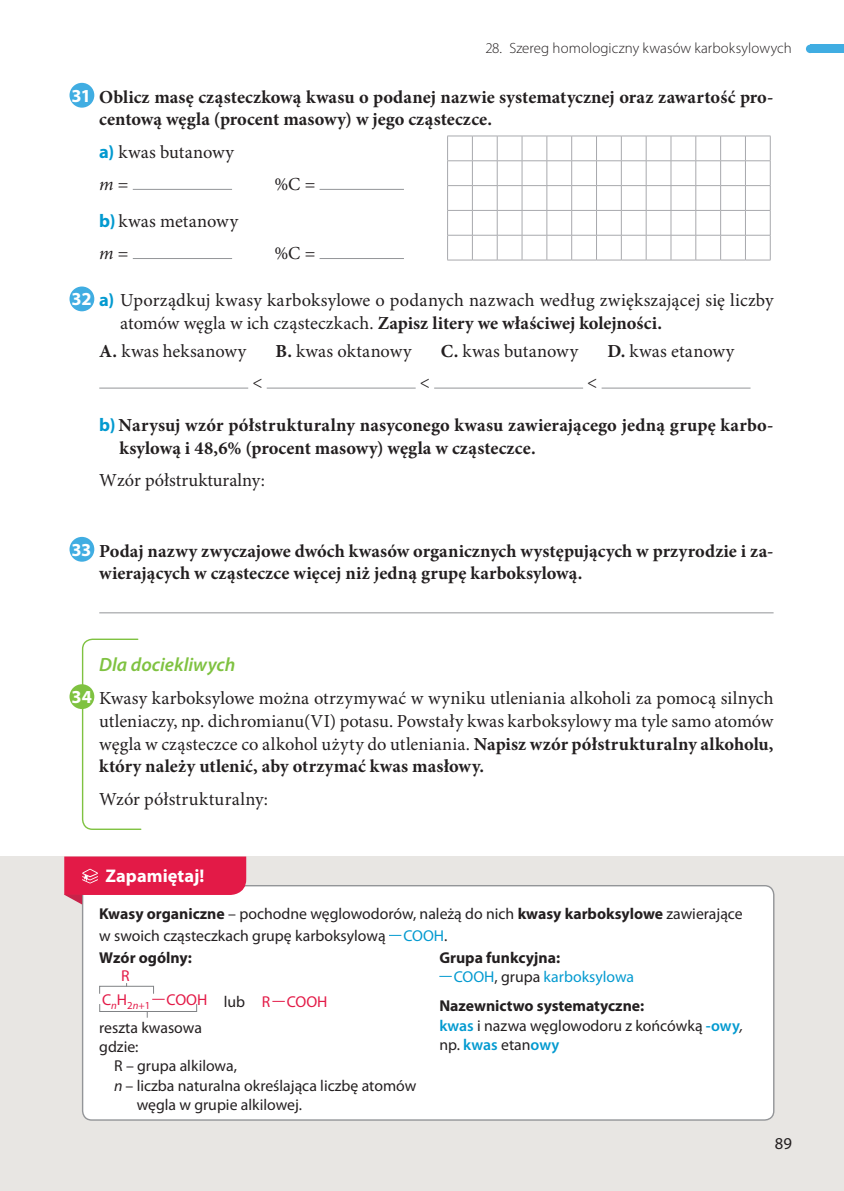
<style>
.page{position:relative;width:844px;height:1191px;background:#fff}
.page>*{position:absolute;margin:0;border:0;box-sizing:border-box;transform-origin:0 0}
.t1{font:italic 600 19.25px "Myriad Pro";color:#7fc241}
.t2{font:18.38px/22.8px "Minion Pro";letter-spacing:.01em;color:#231f20}
.t3{font:700 18.38px/22.8px "Minion Pro";letter-spacing:.005em;color:#231f20}
.t4{font:700 18.38px "Myriad Pro";letter-spacing:.005em;color:#fff}
.t5{font:16.62px "Myriad Pro";color:#231f20}
.t6{font:15.75px/19.2px "Myriad Pro";color:#231f20}
.t7{font:15.75px/19.2px "Myriad Pro";color:#039ad0}
.t8{font:15.75px "Myriad Pro";color:#e31a47}
.t9{font:300 14.88px "Myriad Pro";letter-spacing:.005em;color:#231f20}
.s1{font-family:"Myriad Pro";color:#fff}
.s2{font-family:"Myriad Pro";font-weight:700;color:#039ad0}
.s3{font-style:italic}
.s4{font-family:"Myriad Pro";font-weight:700;color:#fff}
.s5{font-weight:700}
.s6{font-family:"Myriad Pro";color:#039ad0}
.s7{color:#039ad0}
.s8{font-weight:700;color:#231f20}
.s9{color:#231f20}
.s10{font-weight:600;color:#039ad0}
</style>
<div class="page">
<div style="left:0;top:856px;width:843px;height:335px;background:#e8e6e3"></div>
<div style="left:810px;top:45px;width:33px;height:8px;background:#40ade2"></div>
<div style="left:805px;top:45px;width:9px;height:8px;background:#40ade2;border-radius:50%"></div>
<hr style="left:99px;top:612px;width:674px;height:1px;background:#939598">
<hr style="left:133px;top:189px;width:99px;height:1px;background:#939598">
<hr style="left:319px;top:189px;width:85px;height:1px;background:#939598">
<hr style="left:133px;top:258px;width:99px;height:1px;background:#939598">
<hr style="left:319px;top:258px;width:85px;height:1px;background:#939598">
<hr style="left:99px;top:388px;width:149px;height:1px;background:#939598">
<hr style="left:267px;top:388px;width:148px;height:1px;background:#939598">
<hr style="left:434px;top:388px;width:149px;height:1px;background:#939598">
<hr style="left:601px;top:388px;width:149px;height:1px;background:#939598">
<div style="left:69px;top:83px;width:25px;height:25px;background:#40ade2;border-radius:50%"></div>
<div style="left:69px;top:286px;width:25px;height:25px;background:#40ade2;border-radius:50%"></div>
<div style="left:69px;top:537px;width:25px;height:24px;background:#40ade2;border-radius:50%"></div>
<svg style="left:81px;top:638px;width:61px;height:192px"></svg>
<div style="left:69px;top:684px;width:25px;height:25px;background:#7fc241;border-radius:50%"></div>
<div style="left:83px;top:885px;width:690px;height:235px;background:#fff;border-radius:9px"></div>
<div style="left:82px;top:885px;width:692px;height:235px;border:1px solid #939598;border-radius:9px"></div>
<svg style="left:64px;top:856px;width:182px;height:48px"></svg>
<svg style="left:389px;top:935px;width:12px;height:1px"></svg>
<svg style="left:152px;top:998px;width:13px;height:1px"></svg>
<div style="left:99px;top:1003px;width:98px;height:9px;border:1px solid #808285"></div>
<div style="left:99px;top:986px;width:55px;height:8px;border:1px solid #808285"></div>
<svg style="left:272px;top:1001px;width:13px;height:1px"></svg>
<svg style="left:439px;top:976px;width:12px;height:1px"></svg>
<svg style="left:447px;top:136px;width:323px;height:125px"></svg>
<p class="t9" style="left:486px;top:40px;width:307px">28. Szereg homologiczny kwasów karboksylowych</p>
<p class="t3" style="left:99px;top:85px;width:675px;text-indent:-28px"><span class="s1">31</span> Oblicz masę cząsteczkową kwasu o podanej nazwie systematycznej oraz zawartość pro&shy;centową węgla (procent masowy) w jego cząsteczce.</p>
<p class="t2" style="left:99px;top:137px;width:136px;line-height:31.5px"><span class="s2">a)</span> kwas butanowy <span class="s3">m</span> =</p>
<p class="t2" style="left:274px;top:173px;width:42px">%C =</p>
<p class="t2" style="left:99px;top:206px;width:140px;line-height:31.5px"><span class="s2">b)</span> kwas metanowy <span class="s3">m</span> =</p>
<p class="t2" style="left:274px;top:242px;width:42px">%C =</p>
<p class="t2" style="left:120px;top:290px;width:654px;text-indent:-49px"><span class="s4">32</span> <span class="s2">a)</span> Uporządkuj kwasy karboksylowe o podanych nazwach według zwiększającej się liczby atomów węgla w ich cząsteczkach. <span class="s5">Zapisz litery we właściwej kolejności.</span></p>
<p class="t2" style="left:99px;top:340px;width:148px"><span class="s5">A.</span> kwas heksanowy</p>
<p class="t2" style="left:275px;top:340px;width:137px"><span class="s5">B.</span> kwas oktanowy</p>
<p class="t2" style="left:440px;top:340px;width:139px"><span class="s5">C.</span> kwas butanowy</p>
<p class="t2" style="left:607px;top:340px;width:128px"><span class="s5">D.</span> kwas etanowy</p>
<p class="t2" style="left:252px;top:372px;width:12px">&lt;</p>
<p class="t2" style="left:420px;top:372px;width:12px">&lt;</p>
<p class="t2" style="left:587px;top:372px;width:12px">&lt;</p>
<p class="t3" style="left:120px;top:413px;width:655px;text-indent:-20px"><span class="s6">b)</span> Narysuj wzór półstrukturalny nasyconego kwasu zawierającego jedną grupę karbo&shy;ksylową i 48,6% (procent masowy) węgla w cząsteczce.</p>
<p class="t2" style="left:99px;top:470px;width:167px">Wzór półstrukturalny:</p>
<p class="t3" style="left:99px;top:539px;width:675px;text-indent:-28px"><span class="s1">33</span> Podaj nazwy zwyczajowe dwóch kwasów organicznych występujących w przyrodzie i za&shy;wierających w cząsteczce więcej niż jedną grupę karboksylową.</p>
<p class="t1" style="left:99px;top:652px;width:138px">Dla dociekliwych</p>
<p class="t2" style="left:99px;top:687px;width:675px;text-align:justify;text-indent:-28px"><span class="s4">34</span> Kwasy karboksylowe można otrzymywać w wyniku utleniania alkoholi za pomocą silnych utleniaczy, np. dichromianu(VI) potasu. Powstały kwas karboksylowy ma tyle samo atomów węgla w cząsteczce co alkohol użyty do utleniania. <span class="s5">Napisz wzór półstrukturalny alkoholu, który należy utlenić, aby otrzymać kwas masłowy.</span></p>
<p class="t2" style="left:99px;top:788px;width:170px">Wzór półstrukturalny:</p>
<p class="t4" style="left:105px;top:866px;width:100px">Zapamiętaj!</p>
<p class="t6" style="left:99px;top:903px;width:645px;line-height:21.9px"><span class="s5">Kwasy organiczne</span> – pochodne węglowodorów, należą do nich <span class="s5">kwasy karboksylowe</span> zawierające w swoich cząsteczkach grupę karboksylową <span class="s7">COOH</span>.<br><span class="s5">Wzór ogólny:</span></p>
<p class="t8" style="left:102px;top:990px;width:107px">C<sub>n</sub>H<sub>2</sub><sub>n</sub><sub>+1</sub> COOH</p>
<p class="t7" style="left:453px;top:948px;width:182px;text-indent:-14px"><span class="s8">Grupa funkcyjna:<br></span>COOH<span class="s9">, grupa</span> karboksylowa</p>
<p class="t6" style="left:439px;top:996px;width:305px"><span class="s5">Nazewnictwo systematyczne:<br></span><span class="s10">kwas</span> i nazwa węglowodoru z końcówką <span class="s10">-owy</span><span class="s3">, </span>np. <span class="s10">kwas</span> etan<span class="s10">owy</span></p>
<p class="t8" style="left:121px;top:966px;width:10px">R</p>
<p class="t8" style="left:224px;top:992px;width:105px"><span class="s9">lub</span> R COOH</p>
<p class="t6" style="left:99px;top:1017px;width:104px">reszta kwasowa gdzie:</p>
<p class="t6" style="left:114px;top:1056px;width:124px">R – grupa alkilowa,</p>
<p class="t6" style="left:114px;top:1075px;width:303px"><span class="s3">n</span> – liczba naturalna określająca liczbę atomów</p>
<p class="t6" style="left:137px;top:1094px;width:167px">wę gla w grupie alkilowej.</p>
<p class="t5" style="left:774px;top:1133px;width:19px">89</p>
</div>
